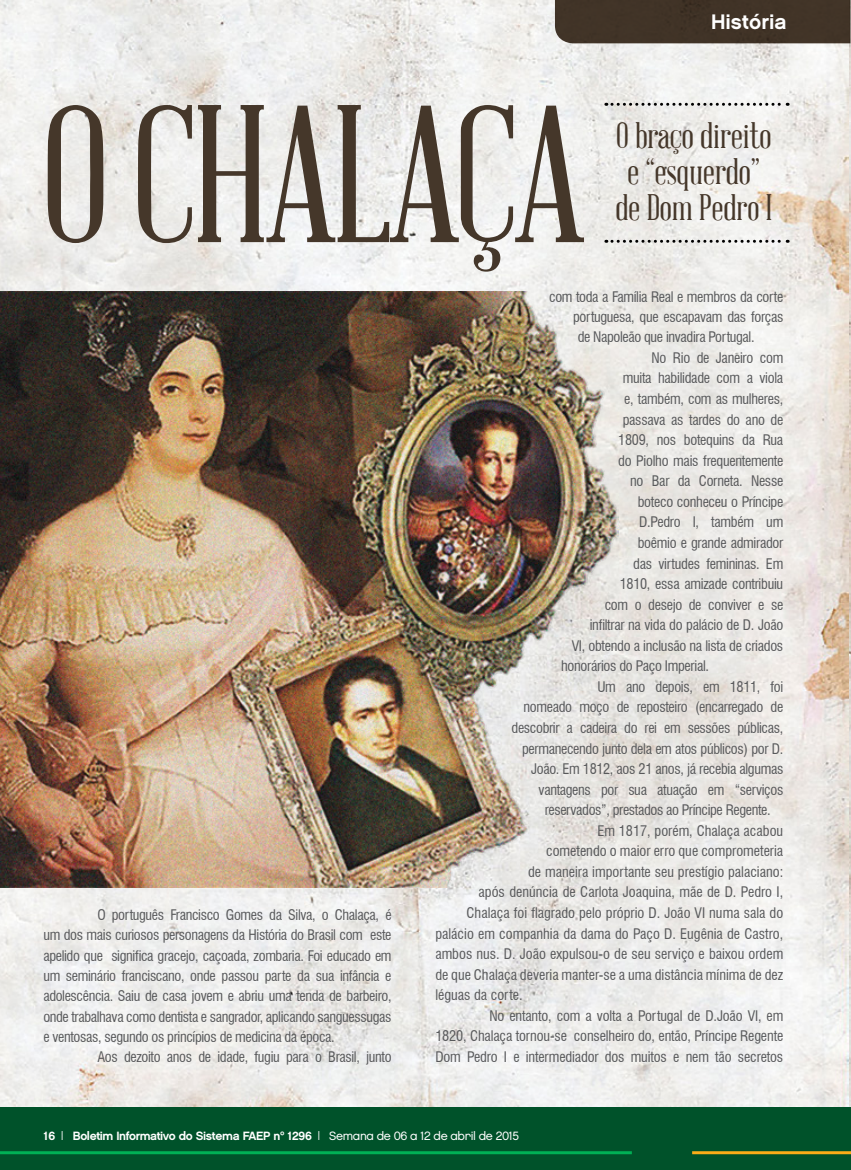
<style>
.page{position:relative;width:851px;height:1170px;background:#fff}
.page>*{position:absolute;margin:0;border:0;box-sizing:border-box;transform-origin:0 0}
.t1{font:191.55px "Abraham Lincoln";letter-spacing:-.025em;color:#45372a}
.t2{font:36px/36px "Abraham Lincoln";color:#45372a;text-align:center}
.t3{font:21px "Chalet New York Nineteen Sixty";color:#fff}
.t4{font:condensed 14.25px/20.2px "Swiss 721 BT";letter-spacing:-.02em;color:#58595b;text-align:justify}
.t5{font:condensed 14.25px "Swiss 721 BT";color:#58595b}
.t6{font:12px "Chalet New York Nineteen Sixty";letter-spacing:-.03em;color:#fff}
.s1{font-family:"Chalet London Nineteen Eighty"}
</style>
<div class="page">
<div style="left:0;top:1106px;width:850px;height:63px;background:#00522a"></div>
<hr style="left:0;top:1151px;width:631px;height:3px;background:#00b055">
<hr style="left:692px;top:1151px;width:158px;height:3px;background:#fbac18">
<img style="left:0;top:0;width:849px;height:1106px">
<hr style="left:849px;top:0;width:1px;height:1106px;background:#4ea64b">
<div style="left:555px;top:0;width:295px;height:43px;background:#413327"></div>
<img style="left:0;top:291px;width:618px;height:596px">
<svg style="left:612px;top:240px;width:176px;height:3px"></svg>
<svg style="left:612px;top:103px;width:176px;height:3px"></svg>
<h1 class="t1" style="left:42px;top:76px;width:545px">O CHALAÇA</h1>
<h3 class="t3" style="left:711px;top:9px;width:77px">História</h3>
<h2 class="t2" style="left:615px;top:118px;width:158px">O braço direito e “esquerdo” de Dom Pedro I</h2>
<p class="t4" style="left:43px;top:904px;width:350px;text-indent:54px">O português Francisco Gomes da Silva, o Chalaça, é um dos mais curiosos personagens da História do Brasil com este apelido que significa gracejo, caçoada, zombaria. Foi educado em um seminário franciscano, onde passou parte da sua infância e adolescência. Saiu de casa jovem e abriu uma tenda de barbeiro, onde trabalhava como dentista e sangrador, aplicando sanguessugas e ventosas, segundo os princípios de medicina da época.</p>
<p class="t4" style="left:97px;top:1046px;width:296px">Aos dezoito anos de idade, fugiu para o Brasil, junto</p>
<p class="t4" style="left:549px;top:286px;width:235px">com toda a Família Real e membros da corte</p>
<p class="t4" style="left:573px;top:307px;width:212px">portuguesa, que escapavam das forças</p>
<p class="t4" style="left:577px;top:327px;width:178px">de Napoleão que invadira Portugal.</p>
<p class="t4" style="left:651px;top:347px;width:133px">No Rio de Janeiro com</p>
<p class="t4" style="left:622px;top:368px;width:162px">muita habilidade com a viola</p>
<p class="t4" style="left:624px;top:388px;width:160px">e, também, com as mulheres,</p>
<p class="t4" style="left:622px;top:409px;width:162px">passava as tardes do ano de</p>
<p class="t4" style="left:618px;top:430px;width:166px">1809, nos botequins da Rua</p>
<p class="t4" style="left:618px;top:450px;width:166px">do Piolho mais frequentemente</p>
<p class="t4" style="left:630px;top:471px;width:155px">no Bar da Corneta. Nesse</p>
<p class="t4" style="left:637px;top:491px;width:147px">boteco conheceu o Príncipe</p>
<p class="t4" style="left:639px;top:512px;width:145px">D.Pedro I, também um</p>
<p class="t4" style="left:637px;top:532px;width:147px">boêmio e grande admirador</p>
<p class="t4" style="left:633px;top:553px;width:151px">das virtudes femininas. Em</p>
<p class="t4" style="left:619px;top:573px;width:165px">1810, essa amizade contribuiu</p>
<p class="t4" style="left:604px;top:594px;width:180px">com o desejo de conviver e se</p>
<p class="t4" style="left:589px;top:615px;width:195px">infiltrar na vida do palácio de D. João</p>
<p class="t4" style="left:571px;top:635px;width:213px">VI, obtendo a inclusão na lista de criados</p>
<p class="t4" style="left:561px;top:656px;width:149px">honorários do Paço Imperial.</p>
<p class="t4" style="left:597px;top:676px;width:187px">Um ano depois, em 1811, foi</p>
<p class="t4" style="left:523px;top:697px;width:261px">nomeado moço de reposteiro (encarregado de</p>
<p class="t4" style="left:511px;top:717px;width:273px">descobrir a cadeira do rei em sessões públicas,</p>
<p class="t4" style="left:522px;top:738px;width:262px">permanecendo junto dela em atos públicos) por D.</p>
<p class="t4" style="left:531px;top:758px;width:254px">João. Em 1812, aos 21 anos, já recebia algumas</p>
<p class="t4" style="left:538px;top:779px;width:246px">vantagens por sua atuação em “serviços</p>
<p class="t4" style="left:544px;top:799px;width:227px">reservados”, prestados ao Príncipe Regente.</p>
<p class="t5" style="left:597px;top:822px;width:187px">Em 1817, porém, Chalaça acabou</p>
<p class="t5" style="left:546px;top:842px;width:238px">cometendo o maior erro que comprometeria</p>
<p class="t5" style="left:528px;top:863px;width:257px">de maneira importante seu prestígio palaciano:</p>
<p class="t5" style="left:478px;top:883px;width:306px">após denúncia de Carlota Joaquina, mãe de D. Pedro I,</p>
<p class="t5" style="left:466px;top:904px;width:318px">Chalaça foi flagrado pelo próprio D. João VI numa sala do</p>
<p class="t5" style="left:435px;top:924px;width:349px">palácio em companhia da dama do Paço D. Eugênia de Castro,</p>
<p class="t5" style="left:435px;top:945px;width:349px">ambos nus. D. João expulsou-o de seu serviço e baixou ordem</p>
<p class="t5" style="left:435px;top:965px;width:349px">de que Chalaça deveria manter-se a uma distância mínima de dez</p>
<p class="t5" style="left:435px;top:986px;width:89px">léguas da corte.</p>
<p class="t4" style="left:489px;top:1005px;width:295px">No entanto, com a volta a Portugal de D.João VI, em</p>
<p class="t4" style="left:435px;top:1025px;width:349px">1820, Chalaça tornou-se conselheiro do, então, Príncipe Regente</p>
<p class="t4" style="left:435px;top:1046px;width:349px">Dom Pedro I e intermediador dos muitos e nem tão secretos</p>
<p class="t6" style="left:43px;top:1128px;width:477px">16 | Boletim Informativo do Sistema FAEP nº 1296 | <span class="s1">Semana de 06 a 12 de abril de 2015</span></p>
</div>
